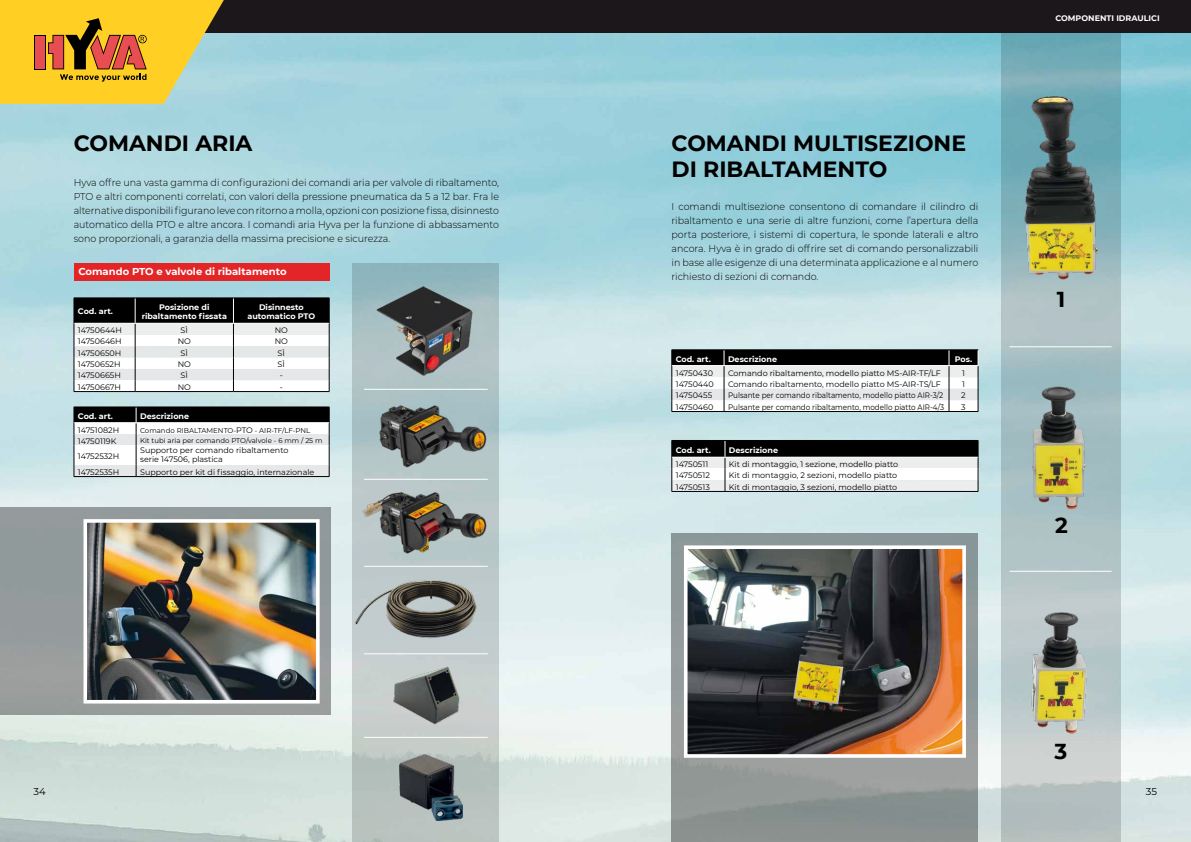
<style>
.page{position:relative;width:1191px;height:842px;background:#fff}
.page>*{position:absolute;margin:0;border:0;box-sizing:border-box;transform-origin:0 0}
.t1{font:700 22px/26.4px "Montserrat";color:#000}
.t2{font:700 21.6px "Montserrat";color:#000}
.t3{font:300 10px/14px "Montserrat";color:#000;text-align:justify;scale:.95 1}
.t4{font:700 10px "Montserrat";color:#fff}
.t5{font:10px "Montserrat";color:#000}
.t6{font:8px/8.8px "Montserrat";color:#000}
.t7{font:700 8px/9.6px "Montserrat";color:#fff;text-align:center}
.t8{font:8px "Montserrat";color:#000;scale:.9 1}
.t9{font:7px "Montserrat";color:#000}
.s1{font-size:8px}
</style>
<div class="page">
<img style="left:0;top:33px;width:1191px;height:809px">
<svg style="left:353px;top:264px;width:146px;height:578px;background:#b7c5c4"></svg>
<div style="left:0;top:508px;width:331px;height:207px;background:#959b9c"></div>
<img style="left:400px;top:755px;width:62px;height:65px">
<img style="left:386px;top:661px;width:81px;height:69px">
<img style="left:347px;top:572px;width:136px;height:74px">
<img style="left:88px;top:524px;width:227px;height:174px">
<div style="left:83px;top:519px;width:237px;height:184px;border:4px solid #fff"></div>
<img style="left:367px;top:396px;width:133px;height:78px">
<img style="left:354px;top:480px;width:146px;height:87px">
<img style="left:367px;top:277px;width:119px;height:103px">
<svg style="left:671px;top:533px;width:307px;height:309px;background:#8f9796"></svg>
<img style="left:689px;top:550px;width:272px;height:203px">
<div style="left:684px;top:545px;width:282px;height:213px;border:4px solid #fff"></div>
<svg style="left:1001px;top:33px;width:119px;height:809px;background:#a6bec2"></svg>
<img style="left:1014px;top:73px;width:90px;height:231px">
<img style="left:1024px;top:374px;width:67px;height:159px">
<img style="left:1024px;top:600px;width:73px;height:158px">
<hr style="left:1009px;top:346px;width:102px;height:1px;background:#fff">
<hr style="left:1009px;top:571px;width:102px;height:1px;background:#fff">
<hr style="left:364px;top:389px;width:124px;height:1px;background:#fff">
<svg style="left:74px;top:298px;width:256px;height:94px"></svg>
<div style="left:74px;top:264px;width:255px;height:17px;background:#e42528"></div>
<hr style="left:74px;top:476px;width:62px;height:1px;background:#000">
<hr style="left:136px;top:476px;width:193px;height:1px;background:#000">
<svg style="left:74px;top:407px;width:256px;height:69px"></svg>
<hr style="left:136px;top:407px;width:193px;height:1px;background:#000">
<hr style="left:74px;top:422px;width:62px;height:1px;background:#fff">
<hr style="left:136px;top:422px;width:193px;height:1px;background:#fff">
<svg style="left:671px;top:350px;width:307px;height:62px"></svg>
<hr style="left:671px;top:491px;width:54px;height:1px;background:#000">
<hr style="left:725px;top:491px;width:253px;height:1px;background:#000">
<svg style="left:671px;top:440px;width:307px;height:51px"></svg>
<hr style="left:725px;top:440px;width:253px;height:1px;background:#000">
<hr style="left:672px;top:457px;width:53px;height:1px;background:#fff">
<hr style="left:725px;top:457px;width:252px;height:1px;background:#fff">
<hr style="left:364px;top:479px;width:124px;height:1px;background:#fff">
<hr style="left:364px;top:566px;width:124px;height:1px;background:#fff">
<hr style="left:364px;top:653px;width:124px;height:1px;background:#fff">
<hr style="left:364px;top:737px;width:124px;height:1px;background:#fff">
<div style="left:0;top:0;width:1191px;height:33px;background:#1c171b"></div>
<svg style="left:0;top:0;width:227px;height:104px;background:#dfb73c"></svg>
<h1 class="t1" style="left:74px;top:129px;width:180px">COMANDI ARIA</h1>
<p class="t3" style="left:74px;top:175px;width:449px">Hyva offre una vasta gamma di configurazioni dei comandi aria per valvole di ribaltamento, PTO e altri componenti correlati, con valori della pressione pneumatica da 5 a 12 bar. Fra le alternative disponibili figurano leve con ritorno a molla, opzioni con posizione fissa, disinnesto automatico della PTO e altre ancora. I comandi aria Hyva per la funzione di abbassamento sono proporzionali, a garanzia della massima precisione e sicurezza.</p>
<p class="t4" style="left:78px;top:265px;width:210px">Comando PTO e valvole di ribaltamento</p>
<p class="t7" style="left:78px;top:306px;width:37px">Cod. art.</p>
<p class="t7" style="left:142px;top:302px;width:87px">Posizione di ribaltamento fissata</p>
<p class="t7" style="left:247px;top:302px;width:69px">Disinnesto automatico PTO</p>
<p class="t6" style="left:78px;top:326px;width:46px">14750644H</p>
<p class="t6" style="left:181px;top:326px;width:9px">SÌ</p>
<p class="t6" style="left:275px;top:326px;width:15px">NO</p>
<p class="t6" style="left:78px;top:337px;width:45px">14750646H</p>
<p class="t6" style="left:178px;top:337px;width:15px">NO</p>
<p class="t6" style="left:275px;top:337px;width:15px">NO</p>
<p class="t6" style="left:78px;top:348px;width:45px">14750650H</p>
<p class="t6" style="left:181px;top:348px;width:9px">SÌ</p>
<p class="t6" style="left:278px;top:348px;width:9px">SÌ</p>
<p class="t6" style="left:78px;top:360px;width:44px">14750652H</p>
<p class="t6" style="left:178px;top:360px;width:15px">NO</p>
<p class="t6" style="left:278px;top:360px;width:9px">SÌ</p>
<p class="t6" style="left:78px;top:371px;width:44px">14750665H</p>
<p class="t6" style="left:181px;top:371px;width:9px">SÌ</p>
<p class="t6" style="left:280px;top:371px;width:5px">-</p>
<p class="t6" style="left:78px;top:382px;width:45px">14750667H</p>
<p class="t6" style="left:178px;top:382px;width:15px">NO</p>
<p class="t6" style="left:280px;top:382px;width:5px">-</p>
<p class="t7" style="left:78px;top:411px;width:37px">Cod. art.</p>
<p class="t7" style="left:140px;top:411px;width:51px">Descrizione</p>
<p class="t6" style="left:78px;top:425px;width:43px">14751082H</p>
<p class="t9" style="left:140px;top:425px;width:172px">Comando RIBALTAMENTO-<span class="s1">PTO</span> - AIR-TF/LF-PNL</p>
<p class="t6" style="left:78px;top:436px;width:40px">14750119K</p>
<p class="t9" style="left:140px;top:436px;width:184px">Kit tubi aria per comando PTO/valvole - 6 mm / 25 m</p>
<p class="t6" style="left:78px;top:452px;width:43px">14752532H</p>
<p class="t6" style="left:140px;top:446px;width:150px">Supporto per comando ribaltamento serie 147506, plastica</p>
<p class="t6" style="left:78px;top:467px;width:43px">14752535H</p>
<p class="t6" style="left:140px;top:467px;width:176px">Supporto per kit di fissaggio, internazionale</p>
<h1 class="t1" style="left:671px;top:129px;width:296px">COMANDI MULTISEZIONE<br>DI RIBALTAMENTO</h1>
<p class="t3" style="left:671px;top:199px;width:324px">I comandi multisezione consentono di comandare il cilindro di ribaltamento e una serie di altre funzioni, come l’apertura della porta posteriore, i sistemi di copertura, le sponde laterali e altro ancora. Hyva è in grado di offrire set di comando personalizzabili in base alle esigenze di una determinata applicazione e al numero richiesto di sezioni di comando.</p>
<p class="t7" style="left:676px;top:354px;width:37px">Cod. art.</p>
<p class="t7" style="left:728px;top:354px;width:51px">Descrizione</p>
<p class="t7" style="left:955px;top:354px;width:19px">Pos.</p>
<p class="t6" style="left:676px;top:368px;width:39px">14750430</p>
<p class="t6" style="left:728px;top:368px;width:214px">Comando ribaltamento, modello piatto MS-AIR-TF/LF</p>
<p class="t6" style="left:962px;top:368px;width:4px">1</p>
<p class="t6" style="left:676px;top:379px;width:40px">14750440</p>
<p class="t6" style="left:728px;top:379px;width:214px">Comando ribaltamento, modello piatto MS-AIR-TS/LF</p>
<p class="t6" style="left:962px;top:379px;width:4px">1</p>
<p class="t6" style="left:676px;top:391px;width:38px">14750455</p>
<p class="t8" style="left:728px;top:390px;width:241px">Pulsante per comando ribaltamento, modello piatto AIR-3/2</p>
<p class="t6" style="left:961px;top:391px;width:6px">2</p>
<p class="t6" style="left:676px;top:402px;width:39px">14750460</p>
<p class="t8" style="left:728px;top:401px;width:241px">Pulsante per comando ribaltamento, modello piatto AIR-4/3</p>
<p class="t6" style="left:961px;top:402px;width:5px">3</p>
<p class="t7" style="left:676px;top:445px;width:37px">Cod. art.</p>
<p class="t7" style="left:729px;top:445px;width:51px">Descrizione</p>
<p class="t6" style="left:676px;top:460px;width:34px">14750511</p>
<p class="t6" style="left:729px;top:460px;width:171px">Kit di montaggio, 1 sezione, modello piatto</p>
<p class="t6" style="left:676px;top:471px;width:36px">14750512</p>
<p class="t6" style="left:729px;top:471px;width:170px">Kit di montaggio, 2 sezioni, modello piatto</p>
<p class="t6" style="left:676px;top:482px;width:35px">14750513</p>
<p class="t6" style="left:729px;top:482px;width:170px">Kit di montaggio, 3 sezioni, modello piatto</p>
<p class="t7" style="left:1055px;top:13px;width:106px">COMPONENTI IDRAULICI</p>
<h2 class="t2" style="left:1057px;top:284px;width:10px">1</h2>
<h2 class="t2" style="left:1055px;top:510px;width:14px">2</h2>
<h2 class="t2" style="left:1054px;top:736px;width:14px">3</h2>
<p class="t5" style="left:33px;top:784px;width:14px">34</p>
<p class="t5" style="left:1145px;top:784px;width:13px">35</p>
</div>
